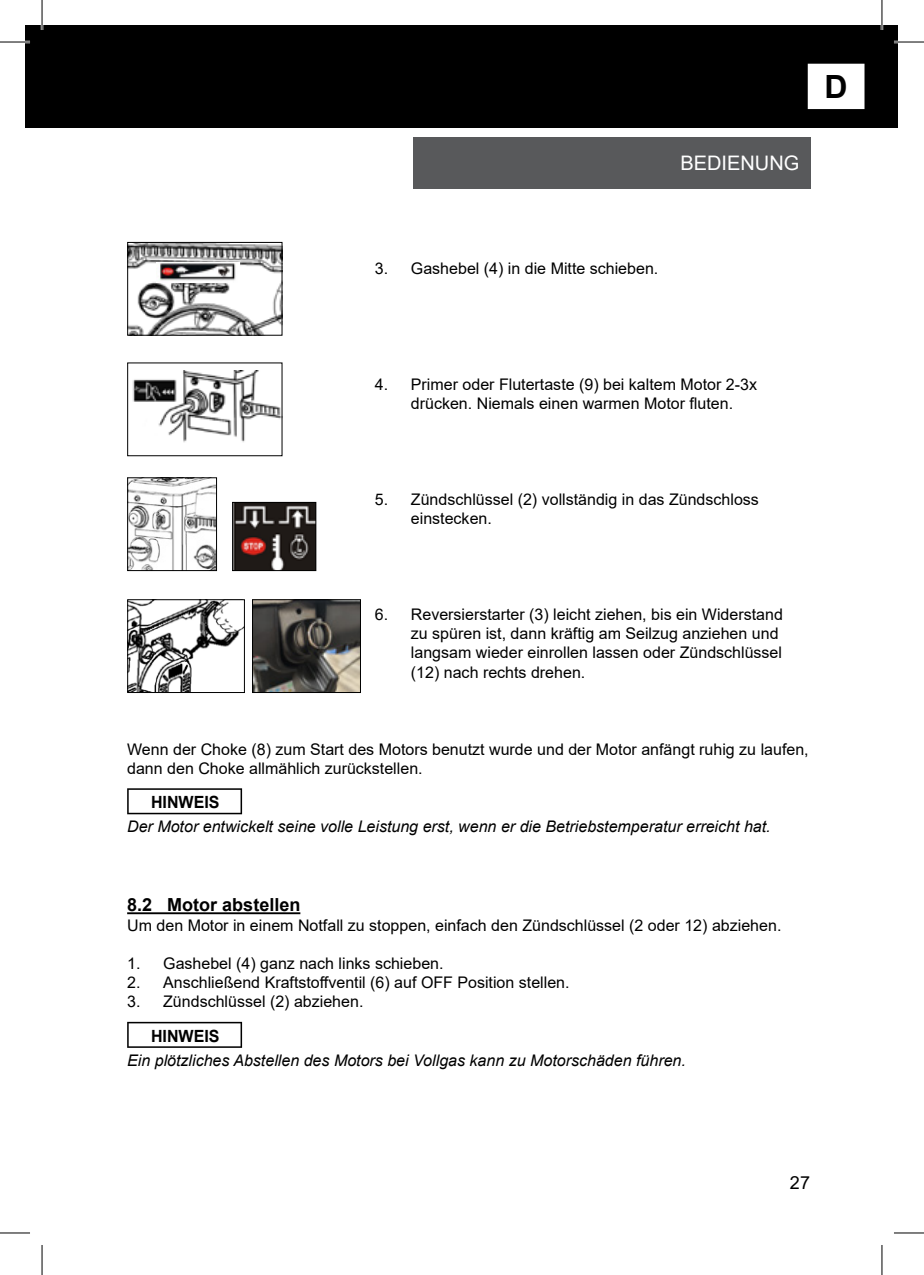
<style>
.page{position:relative;width:924px;height:1275px;background:#fff}
.page>*{position:absolute;margin:0;border:0;box-sizing:border-box;transform-origin:0 0}
.t1{font:700 32px "Arial";color:#000}
.t2{font:20px "Arial";color:#fff}
.t3{font:700 18px "Arial";color:#000}
.t4{font:18px "Arial";color:#000}
.t5{font:700 16.8px "Arial";color:#000;scale:.95 1}
.t6{font:16px/19.2px "Arial";color:#000}
.t7{font:italic 16px "Arial";color:#000}
</style>
<div class="page">
<div style="left:25px;top:25px;width:872px;height:103px;background:#000"></div>
<div style="left:808px;top:65px;width:55px;height:43px;background:#fff"></div>
<div style="left:807px;top:64px;width:57px;height:45px;border:2px solid #fff"></div>
<div style="left:413px;top:137px;width:397px;height:51px;background:#58595b"></div>
<hr style="left:127px;top:912px;width:173px;height:2px;background:#000">
<svg style="left:127px;top:788px;width:115px;height:26px"></svg>
<svg style="left:127px;top:1022px;width:115px;height:25px"></svg>
<img style="left:129px;top:601px;width:114px;height:90px">
<div style="left:127px;top:599px;width:118px;height:94px;border:1px solid #000"></div>
<img style="left:129px;top:479px;width:86px;height:90px">
<div style="left:127px;top:477px;width:90px;height:94px;border:1px solid #000"></div>
<img style="left:234px;top:504px;width:80px;height:65px">
<div style="left:232px;top:502px;width:84px;height:69px;border:1px solid #000"></div>
<img style="left:132px;top:371px;width:148px;height:71px">
<img style="left:129px;top:244px;width:151px;height:90px">
<div style="left:127px;top:242px;width:155px;height:94px;border:1px solid #000"></div>
<img style="left:156px;top:263px;width:84px;height:20px">
<img style="left:254px;top:601px;width:105px;height:90px">
<div style="left:252px;top:599px;width:109px;height:94px;border:1px solid #000"></div>
<hr style="left:0;top:41px;width:30px;height:2px;background:#fff">
<hr style="left:893px;top:41px;width:30px;height:2px;background:#fff">
<hr style="left:41px;top:0;width:2px;height:30px;background:#fff">
<hr style="left:880px;top:0;width:2px;height:30px;background:#fff">
<hr style="left:0;top:42px;width:30px;height:1px;background:#000">
<hr style="left:893px;top:42px;width:30px;height:1px;background:#000">
<hr style="left:0;top:1232px;width:30px;height:1px;background:#000">
<hr style="left:893px;top:1232px;width:30px;height:1px;background:#000">
<hr style="left:42px;top:0;width:1px;height:30px;background:#000">
<hr style="left:42px;top:1245px;width:1px;height:30px;background:#000">
<hr style="left:881px;top:0;width:1px;height:30px;background:#000">
<hr style="left:881px;top:1245px;width:1px;height:30px;background:#000">
<p class="t2" style="left:680px;top:149px;width:120px">BEDIENUNG</p>
<h1 class="t1" style="left:824px;top:64px;width:25px">D</h1>
<p class="t6" style="left:375px;top:259px;width:285px">3. Gashebel (4) in die Mitte schieben.</p>
<p class="t6" style="left:411px;top:374px;width:347px;text-indent:-36px">4. Primer oder Flutertaste (9) bei kaltem Motor 2-3x drücken. Niemals einen warmen Motor fluten.</p>
<p class="t6" style="left:411px;top:489px;width:349px;text-indent:-36px">5. Zündschlüssel (2) vollständig in das Zündschloss einstecken.</p>
<p class="t6" style="left:411px;top:605px;width:373px;text-indent:-36px">6. Reversierstarter (3) leicht ziehen, bis ein Widerstand zu spüren ist, dann kräftig am Seilzug anziehen und langsam wieder einrollen lassen oder Zündschlüssel (12) nach rechts drehen.</p>
<p class="t6" style="left:127px;top:739px;width:682px">Wenn der Choke (8) zum Start des Motors benutzt wurde und der Motor anfängt ruhig zu laufen, dann den Choke allmählich zurückstellen.</p>
<p class="t5" style="left:151px;top:791px;width:74px">HINWEIS</p>
<p class="t7" style="left:127px;top:816px;width:644px">Der Motor entwickelt seine volle Leistung erst, wenn er die Betriebstemperatur erreicht hat.</p>
<p class="t3" style="left:127px;top:892px;width:175px">8.2 Motor abstellen</p>
<p class="t6" style="left:127px;top:915px;width:655px">Um den Motor in einem Notfall zu stoppen, einfach den Zündschlüssel (2 oder 12) abziehen.</p>
<p class="t6" style="left:127px;top:953px;width:318px">1. Gashebel (4) ganz nach links schieben.</p>
<p class="t6" style="left:127px;top:973px;width:444px">2. Anschließend Kraftstoffventil (6) auf OFF Position stellen.</p>
<p class="t6" style="left:127px;top:992px;width:238px">3. Zündschlüssel (2) abziehen.</p>
<p class="t5" style="left:151px;top:1024px;width:74px">HINWEIS</p>
<p class="t7" style="left:127px;top:1049px;width:560px">Ein plötzliches Abstellen des Motors bei Vollgas kann zu Motorschäden führen.</p>
<p class="t4" style="left:789px;top:1170px;width:22px">27</p>
</div>
